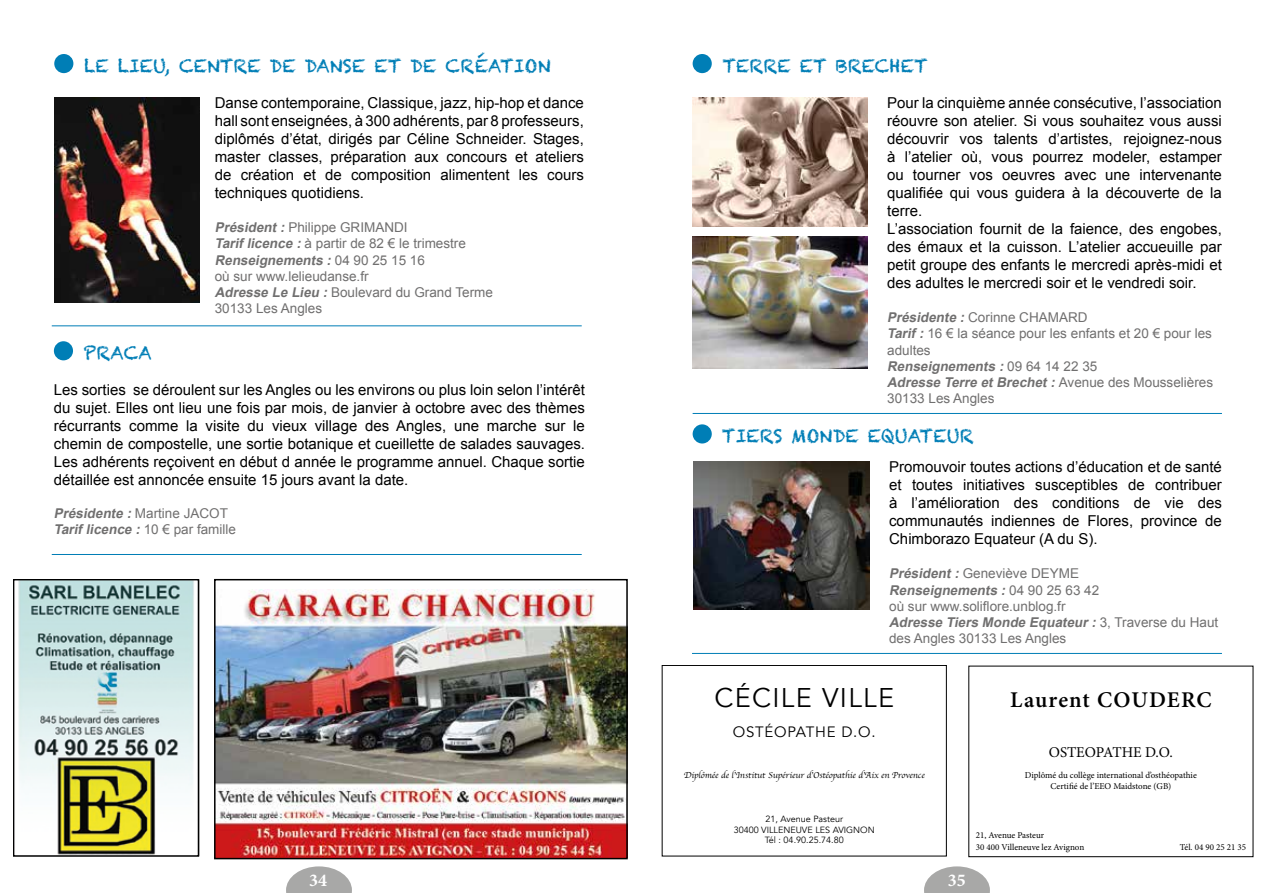
<style>
.page{position:relative;width:1276px;height:893px;background:#fff}
.page>*{position:absolute;margin:0;border:0;box-sizing:border-box;transform-origin:0 0}
.t1{font:27px "Avenir";letter-spacing:.05em;color:#000}
.t2{font:600 22.5px "Minion Pro";letter-spacing:.045em;color:#000}
.t3{font:18px "Chalkduster";color:#007eb6}
.t4{font:700 18px "Minion Pro";color:#fff}
.t5{font:15px/18px "Arial";color:#000;text-align:justify}
.t6{font:15px "Avenir";letter-spacing:.05em;color:#000}
.t7{font:15px "Minion Pro";color:#000}
.t8{font:13.5px/16.2px "Arial";color:#706f6f}
.t9{font:9px/10.8px "Minion Pro";color:#000;text-align:center}
.t10{font:9px/10.8px "Avenir";color:#000;text-align:center}
.t11{font:9px "Apple Chancery";color:#000}
.s1{font-weight:700;font-style:italic}
</style>
<div class="page">
<svg style="left:286px;top:866px;width:66px;height:27px"></svg>
<div style="left:54px;top:341px;width:19px;height:19px;background:#007eb6;border-radius:50%"></div>
<hr style="left:692px;top:413px;width:530px;height:1px;background:#007eb6">
<div style="left:692px;top:54px;width:20px;height:19px;background:#007eb6;border-radius:50%"></div>
<hr style="left:52px;top:554px;width:530px;height:1px;background:#007eb6">
<img style="left:693px;top:97px;width:175px;height:130px">
<div style="left:54px;top:54px;width:19px;height:19px;background:#007eb6;border-radius:50%"></div>
<hr style="left:52px;top:326px;width:530px;height:1px;background:#007eb6">
<img style="left:54px;top:97px;width:146px;height:206px">
<div style="left:692px;top:424px;width:20px;height:19px;background:#007eb6;border-radius:50%"></div>
<hr style="left:692px;top:653px;width:530px;height:1px;background:#007eb6">
<img style="left:694px;top:461px;width:176px;height:148px">
<img style="left:18px;top:582px;width:176px;height:272px">
<div style="left:14px;top:580px;width:185px;height:276px;border:1px solid #000"></div>
<img style="left:217px;top:589px;width:408px;height:267px">
<div style="left:662px;top:665px;width:284px;height:191px;border:1px solid #000"></div>
<div style="left:968px;top:666px;width:285px;height:191px;border:1px solid #000"></div>
<img style="left:692px;top:237px;width:176px;height:132px">
<svg style="left:924px;top:866px;width:66px;height:27px"></svg>
<div style="left:214px;top:579px;width:414px;height:280px;border:2px solid #000"></div>
<p class="t3" style="left:84px;top:55px;width:468px">LE LIEU, CENTRE DE DANSE ET DE CRÉATION</p>
<p class="t5" style="left:215px;top:94px;width:371px">Danse contemporaine, Classique, jazz, hip-hop et dance hall sont enseignées, à 300 adhérents, par 8 professeurs, diplômés d’état, dirigés par Céline Schneider. Stages, master classes, préparation aux concours et ateliers de création et de composition alimentent les cours techniques quotidiens.</p>
<p class="t8" style="left:215px;top:219px;width:280px"><span class="s1">Président:</span>Philippe GRIMANDI<br><span class="s1">Tariflicence :</span>à partir de 82 € le trimestre<br><span class="s1">Renseignements :</span>0 4 9 0 2 5 1 5 1 6<br>où sur www.lelieudanse.fr<br><span class="s1">Adresse Le Lieu :</span>Boulevard du Grand Terme<br>30133 Les Angles</p>
<p class="t3" style="left:84px;top:342px;width:70px">PRACA</p>
<p class="t5" style="left:54px;top:381px;width:532px">Les sorties se déroulent sur les Angles ou les environs ou plus loin selon l’intérêt du sujet. Elles ont lieu une fois par mois, de janvier à octobre avec des thèmes récurrants comme la visite du vieux village des Angles, une marche sur le chemin de compostelle, une sortie botanique et cueillette de salades sauvages.<br>Les adhérents reçoivent en début d année le programme annuel. Chaque sortie détaillée est annoncée ensuite 15 jours avant la date.</p>
<p class="t8" style="left:54px;top:505px;width:184px"><span class="s1">Présidente :</span>Martine JACOT<br><span class="s1">Tariflicence :</span>1 0 € p a r fa m i l l e</p>
<p class="t4" style="left:309px;top:868px;width:19px">34</p>
<p class="t3" style="left:722px;top:55px;width:207px">TERRE ET BRECHET</p>
<p class="t5" style="left:887px;top:94px;width:336px;text-align:left">Pour la cinquième année consécutive, l’association réouvre son atelier. Si vous souhaitez vous aussi découvrir vos talents d’artistes, rejoignez-nous à l’atelier où, vous pourrez modeler, estamper ou tourner vos oeuvres avec une intervenante qualifiée qui vous guidera à la découverte de la terre.<br>L’association fournit de la faience, des engobes, des émaux et la cuisson. L’atelier accueuille par petit groupe des enfants le mercredi après-midi et des adultes le mercredi soir et le vendredi soir.</p>
<p class="t8" style="left:887px;top:309px;width:327px"><span class="s1">Présidente :</span>Corinne CHAMARD<br><span class="s1">Tarif:</span>16 € la séance pour les enfants et 20 € pour les adultes<br><span class="s1">Renseignements :</span>0 9 6 4 1 4 2 2 3 5<br><span class="s1">Adresse Terre etBrechet:</span>Avenue des Mousselières<br>30133 Les Angles</p>
<p class="t3" style="left:722px;top:425px;width:253px">TIERS MONDE EQUATEUR</p>
<p class="t5" style="left:889px;top:458px;width:334px">Promouvoir toutes actions d’éducation et de santé et toutes initiatives susceptibles de contribuer à l’amélioration des conditions de vie des communautés indiennes de Flores, province de Chimborazo Equateur (A du S).</p>
<p class="t8" style="left:889px;top:566px;width:331px"><span class="s1">Président:</span>Geneviève DEYME<br><span class="s1">Renseignements :</span>0 4 9 0 2 5 6 3 4 2<br>où sur www.soliflore.unblog.fr<br><span class="s1">Adresse Tiers Monde Equateur:</span>3 , T ra v e rs e d u H a u t des Angles 30133 Les Angles</p>
<h1 class="t1" style="left:714px;top:682px;width:181px">CÉCILE VILLE</h1>
<p class="t6" style="left:733px;top:723px;width:144px">OSTÉOPATHE D.O.</p>
<p class="t11" style="left:684px;top:768px;width:242px">Diplômée de l’Institut Supérieur d’Ostéopathie d’Aix en Provence</p>
<p class="t10" style="left:733px;top:813px;width:143px">21, Avenue Pasteur<br>30400 VILLENEUVE LES AVIGNON<br>Tél : 04.90.25.74.80</p>
<h2 class="t2" style="left:1010px;top:684px;width:203px">Laurent COUDERC</h2>
<p class="t7" style="left:1049px;top:742px;width:126px">OSTEOPATHE D.O.</p>
<p class="t9" style="left:1025px;top:770px;width:173px">Diplômé du collège international d’osthéopathie<br>Certifié de l’EEO Maidstone (GB)</p>
<p class="t9" style="left:975px;top:829px;width:110px;line-height:12px;text-align:left">21, Avenue Pasteur<br>30 400 Villeneuve lez Avignon</p>
<p class="t9" style="left:1180px;top:842px;width:68px">Tél. 04 90 25 21 35</p>
<p class="t4" style="left:948px;top:868px;width:19px">35</p>
</div>
